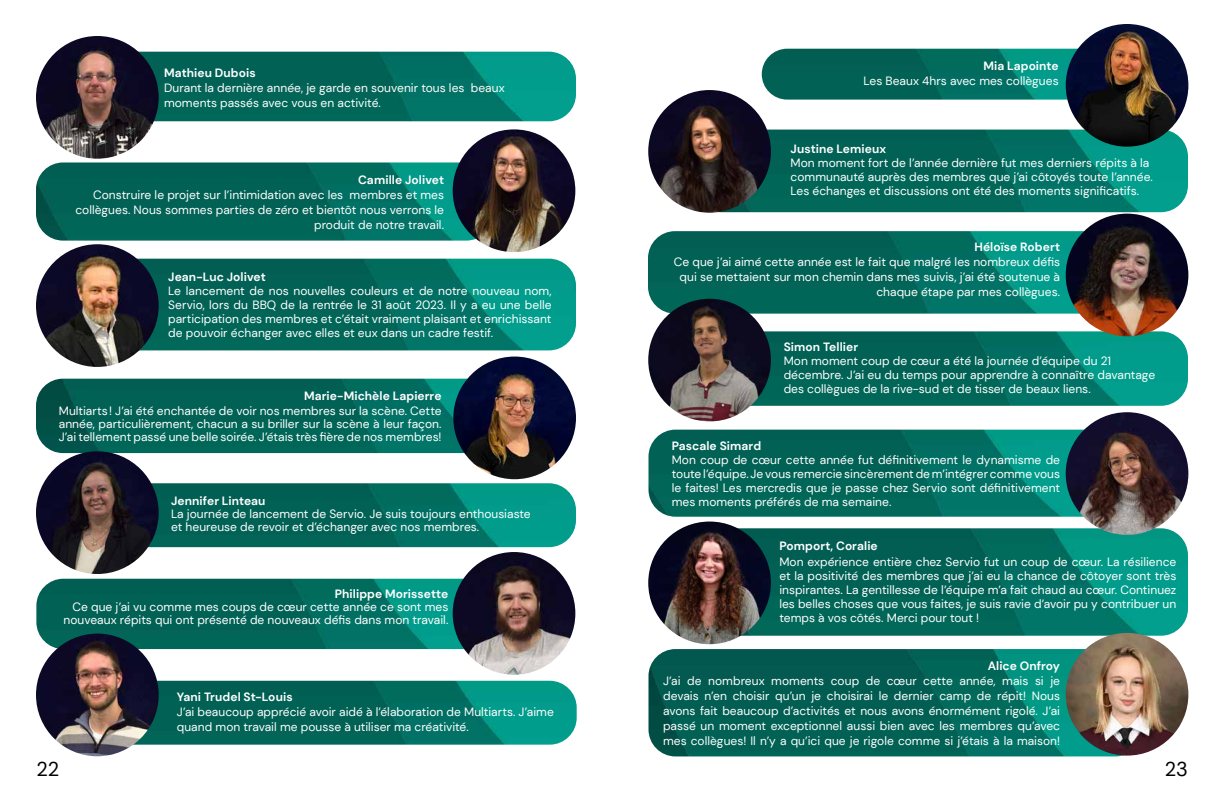
<style>
.page{position:relative;width:1224px;height:792px;background:#fff}
.page>*{position:absolute;margin:0;border:0;box-sizing:border-box;transform-origin:0 0}
.t1{font:20px "DM Sans";color:#000}
.t2{font:12px/14px "DM Sans";color:#fff}
.t3{font:700 12px "DM Sans";letter-spacing:.005em;color:#fff}
</style>
<div class="page">
<img style="left:695px;top:130px;width:493px;height:82px">
<img style="left:737px;top:528px;width:451px;height:108px">
<img style="left:648px;top:231px;width:436px;height:83px">
<img style="left:762px;top:49px;width:315px;height:51px">
<img style="left:134px;top:681px;width:443px;height:64px">
<img style="left:649px;top:649px;width:492px;height:107px">
<img style="left:751px;top:331px;width:437px;height:75px">
<img style="left:649px;top:430px;width:434px;height:87px">
<img style="left:648px;top:90px;width:123px;height:123px;border-radius:61px">
<img style="left:648px;top:522px;width:123px;height:122px;border-radius:61px">
<img style="left:1066px;top:214px;width:122px;height:122px;border-radius:61px">
<img style="left:1066px;top:24px;width:122px;height:123px;border-radius:61px">
<img style="left:648px;top:299px;width:123px;height:122px;border-radius:61px">
<img style="left:1066px;top:412px;width:122px;height:123px;border-radius:61px">
<img style="left:36px;top:162px;width:442px;height:79px">
<img style="left:36px;top:379px;width:431px;height:74px">
<img style="left:138px;top:259px;width:438px;height:91px">
<img style="left:149px;top:483px;width:427px;height:64px">
<img style="left:453px;top:357px;width:123px;height:122px;border-radius:61px">
<img style="left:36px;top:244px;width:123px;height:123px;border-radius:61px">
<img style="left:36px;top:579px;width:428px;height:70px">
<img style="left:453px;top:552px;width:122px;height:123px;border-radius:61px">
<img style="left:140px;top:52px;width:436px;height:69px">
<img style="left:36px;top:36px;width:123px;height:123px;border-radius:61px">
<img style="left:453px;top:129px;width:122px;height:123px;border-radius:61px">
<img style="left:36px;top:451px;width:123px;height:123px;border-radius:61px">
<img style="left:36px;top:634px;width:123px;height:122px;border-radius:61px">
<img style="left:1066px;top:633px;width:122px;height:123px;border-radius:61px">
<p class="t3" style="left:164px;top:66px;width:93px">Mathieu Dubois</p>
<p class="t2" style="left:164px;top:81px;width:342px;line-height:15px">Durant la dernière année, je garde en souvenir tous les beaux moments passés avec vous en activité.</p>
<p class="t3" style="left:358px;top:173px;width:87px">Camille Jolivet</p>
<p class="t2" style="left:75px;top:188px;width:370px;line-height:15px;text-align:right">Construire le projet sur l’intimidation avec les membres et mes collègues. Nous sommes parties de zéro et bientôt nous verrons le produit de notre travail.</p>
<p class="t3" style="left:168px;top:269px;width:99px">Jean-Luc Jolivet</p>
<p class="t2" style="left:168px;top:283px;width:385px;text-align:justify">Le lancement de nos nouvelles couleurs et de notre nouveau nom, Servio, lors du BBQ de la rentrée le 31 août 2023. Il y a eu une belle participation des membres et c’était vraiment plaisant et enrichissant de pouvoir échanger avec elles et eux dans un cadre festif.</p>
<p class="t3" style="left:304px;top:388px;width:139px">Marie-Michèle Lapierre</p>
<p class="t2" style="left:59px;top:404px;width:384px;line-height:13px;text-align:justify">Multiarts ! J’ai été enchantée de voir nos membres sur la scène. Cette année, particulièrement, chacun a su briller sur la scène à leur façon.<br>J’ai tellement passé une belle soirée. J’étais très fière de nos membres!</p>
<p class="t3" style="left:171px;top:494px;width:96px">Jennifer Linteau</p>
<p class="t2" style="left:171px;top:508px;width:361px;line-height:13px">La journée de lancement de Servio. Je suis toujours enthousiaste et heureuse de revoir et d’échanger avec nos membres.</p>
<p class="t3" style="left:335px;top:587px;width:115px">Philippe Morissette</p>
<p class="t2" style="left:63px;top:601px;width:386px;line-height:13px;text-align:right">Ce que j’ai vu comme mes coups de cœur cette année ce sont mes nouveaux répits qui ont présenté de nouveaux défis dans mon travail.</p>
<h1 class="t1" style="left:36px;top:756px;width:24px">22</h1>
<p class="t3" style="left:177px;top:690px;width:117px">Yani Trudel St-Louis</p>
<p class="t2" style="left:177px;top:705px;width:379px;line-height:15px">J’ai beaucoup apprécié avoir aidé à l’élaboration de Multiarts. J’aime quand mon travail me pousse à utiliser ma créativité.</p>
<p class="t3" style="left:983px;top:58px;width:77px">Mia Lapointe</p>
<p class="t2" style="left:863px;top:74px;width:197px">Les Beaux 4hrs avec mes collègues</p>
<p class="t3" style="left:791px;top:141px;width:97px">Justine Lemieux</p>
<p class="t2" style="left:791px;top:156px;width:364px">Mon moment fort de l’année dernière fut mes derniers répits à la communauté auprès des membres que j’ai côtoyés toute l’année.<br>Les échanges et discussions ont été des moments significatifs.</p>
<p class="t3" style="left:974px;top:239px;width:87px">Héloïse Robert</p>
<p class="t2" style="left:674px;top:254px;width:388px;line-height:15px;text-align:right">Ce que j’ai aimé cette année est le fait que malgré les nombreux défis qui se mettaient sur mon chemin dans mes suivis, j’ai été soutenue à chaque étape par mes collègues.</p>
<p class="t3" style="left:784px;top:340px;width:76px">Simon Tellier</p>
<p class="t2" style="left:784px;top:354px;width:373px">Mon moment coup de cœur a été la journée d’équipe du 21 décembre. J’ai eu du temps pour apprendre à connaître davantage des collègues de la rive-sud et de tisser de beaux liens.</p>
<p class="t3" style="left:672px;top:438px;width:91px">Pascale Simard</p>
<p class="t2" style="left:672px;top:452px;width:390px;text-align:justify">Mon coup de cœur cette année fut définitivement le dynamisme de toute l’équipe. Je vous remercie sincèrement de m’intégrer comme vous le faites! Les mercredis que je passe chez Servio sont définitivement mes moments préférés de ma semaine.</p>
<p class="t3" style="left:779px;top:538px;width:100px">Pomport, Coralie</p>
<p class="t2" style="left:779px;top:554px;width:399px;text-align:justify">Mon expérience entière chez Servio fut un coup de cœur. La résilience et la positivité des membres que j’ai eu la chance de côtoyer sont très inspirantes. La gentillesse de l’équipe m’a fait chaud au cœur. Continuez les belles choses que vous faites, je suis ravie d’avoir pu y contribuer un temps à vos côtés. Merci pour tout !</p>
<p class="t3" style="left:988px;top:658px;width:74px">Alice Onfroy</p>
<p class="t2" style="left:663px;top:673px;width:399px;line-height:15px;text-align:justify">J’ai de nombreux moments coup de cœur cette année, mais si je devais n’en choisir qu’un je choisirai le dernier camp de répit! Nous avons fait beaucoup d’activités et nous avons énormément rigolé. J’ai passé un moment exceptionnel aussi bien avec les membres qu’avec mes collègues! Il n’y a qu’ici que je rigole comme si j’étais à la maison!</p>
<h1 class="t1" style="left:1165px;top:756px;width:25px">23</h1>
</div>
